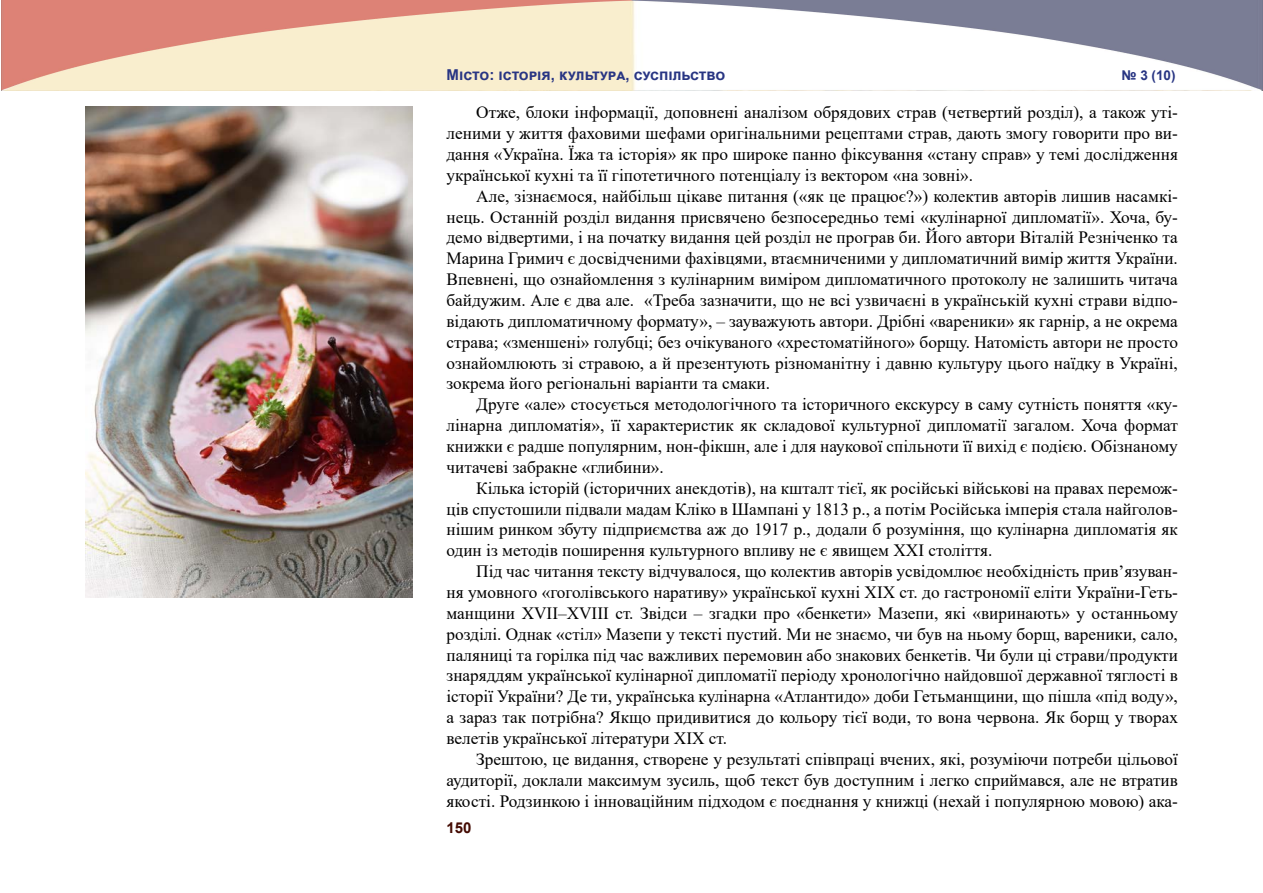
<style>
.page{position:relative;width:1263px;height:893px;background:#fff}
.page>*{position:absolute;margin:0;border:0;box-sizing:border-box;transform-origin:0 0}
.t1{font:17.25px/20.9px "Times New Roman";color:#000;text-align:justify}
.t2{font:700 15px "Arial";color:#283583}
.t3{font:700 15px "Arial";color:#440b03}
.t4{font:700 13.5px "Arial";color:#283583}
</style>
<div class="page">
<img style="left:1px;top:0;width:1262px;height:90px">
<img style="left:85px;top:106px;width:327px;height:492px">
<p class="t2" style="left:446px;top:64px;width:280px">Місто: історія, культура, суспільство</p>
<p class="t4" style="left:1121px;top:66px;width:56px">№ 3 (10)</p>
<p class="t1" style="left:446px;top:102px;width:733px;text-indent:30px">Отже, блоки інформації, доповнені аналізом обрядових страв (четвертий розділ), а також уті&shy;леними у життя фаховими шефами оригінальними рецептами страв, дають змогу говорити про ви&shy;дання «Україна. Їжа та історія» як про широке панно фіксування «стану справ» у темі дослідження української кухні та її гіпотетичного потенціалу із вектором «на зовні».</p>
<p class="t1" style="left:446px;top:185px;width:733px;text-indent:30px">Але, зізнаємося, найбільш цікаве питання («як це працює?») колектив авторів лишив насамкі&shy;нець. Останній розділ видання присвячено безпосередньо темі «кулінарної дипломатії». Хоча, бу&shy;демо відвертими, і на початку видання цей розділ не програв би. Його автори Віталій Резніченко та Марина Гримич є досвідченими фахівцями, втаємниченими у дипломатичний вимір життя України.<br>Впевнені, що ознайомлення з кулінарним виміром дипломатичного протоколу не залишить читача байдужим. Але є два але. «Треба зазначити, що не всі узвичаєні в українській кухні страви відпо&shy;відають дипломатичному формату», – зауважують автори. Дрібні «вареники» як гарнір, а не окрема страва; «зменшені» голубці; без очікуваного «хрестоматійного» борщу. Натомість автори не просто ознайомлюють зі стравою, а й презентують різноманітну і давню культуру цього наїдку в Україні, зокрема його регіональні варіанти та смаки.</p>
<p class="t1" style="left:446px;top:393px;width:733px;text-indent:30px">Друге «але» стосується методологічного та історичного екскурсу в саму сутність поняття «ку&shy;лінарна дипломатія», її характеристик як складової культурної дипломатії загалом. Хоча формат книжки є радше популярним, нон-фікшн, але і для наукової спільноти її вихід є подією. Обізнаному читачеві забракне «глибини».</p>
<p class="t1" style="left:446px;top:477px;width:733px;text-indent:30px">Кілька історій (історичних анекдотів), на кшталт тієї, як російські військові на правах перемож&shy;ців спустошили підвали мадам Кліко в Шампані у 1813 р., а потім Російська імперія стала найголов&shy;нішим ринком збуту підприємства аж до 1917 р., додали б розуміння, що кулінарна дипломатія як один із методів поширення культурного впливу не є явищем ХХІ століття.</p>
<p class="t1" style="left:446px;top:560px;width:733px;text-indent:30px">Під час читання тексту відчувалося, що колектив авторів усвідомлює необхідність прив’язуван&shy;ня умовного «гоголівського наративу» української кухні XIX cт. до гастрономії еліти України-Геть&shy;манщини XVII–XVIII ст. Звідси – згадки про «бенкети» Мазепи, які «виринають» у останньому розділі. Однак «стіл» Мазепи у тексті пустий. Ми не знаємо, чи був на ньому борщ, вареники, сало, паляниці та горілка під час важливих перемовин або знакових бенкетів. Чи були ці страви/продукти знаряддям української кулінарної дипломатії періоду хронологічно найдовшої державної тяглості в історії України? Де ти, українська кулінарна «Атлантидо» доби Гетьманщини, що пішла «під воду», а зараз так потрібна? Якщо придивитися до кольору тієї води, то вона червона. Як борщ у творах велетів української літератури XIX ст.</p>
<p class="t1" style="left:446px;top:748px;width:733px;text-indent:30px">Зрештою, це видання, створене у результаті співпраці вчених, які, розуміючи потреби цільової аудиторії, доклали максимум зусиль, щоб текст був доступним і легко сприймався, але не втратив якості. Родзинкою і інноваційним підходом є поєднання у книжці (нехай і популярною мовою) ака-</p>
<p class="t3" style="left:446px;top:817px;width:27px">150</p>
</div>
